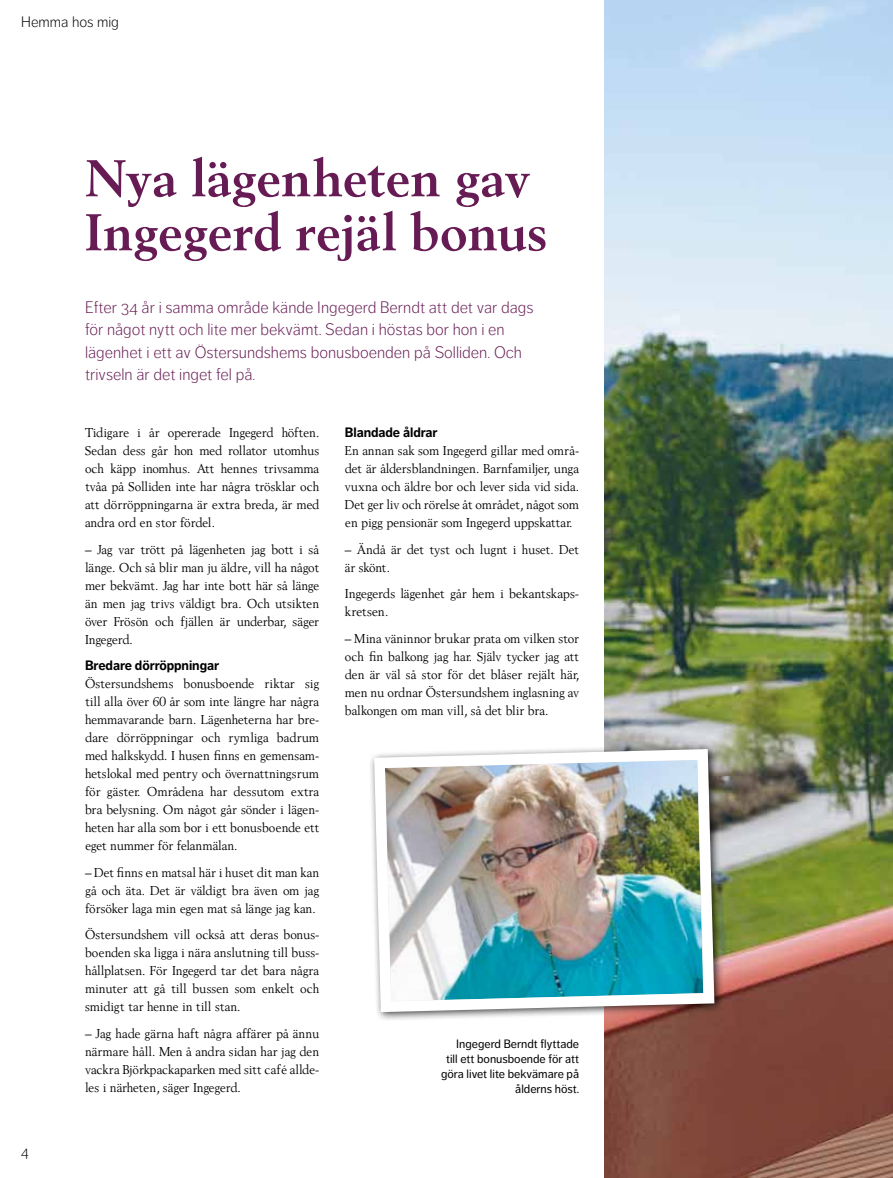
<style>
.page{position:relative;width:893px;height:1178px;background:#fff}
.page>*{position:absolute;margin:0;border:0;box-sizing:border-box;transform-origin:0 0}
.t1{font:700 54px/54px "Berling";letter-spacing:-.015em;color:#671b54}
.t2{font:300 16.5px/22.5px "Dagny Pro";color:#671b54}
.t3{font:300 15px "Dagny Pro";color:#000}
.t4{font:13.5px/18px "Berling";letter-spacing:-.02em;color:#000;text-align:justify}
.t5{font:700 13.5px "Dagny Pro";letter-spacing:-.005em;color:#000}
.t6{font:12px/15px "Dagny Pro";color:#000;text-align:right}
</style>
<div class="page">
<img style="left:605px;top:0;width:288px;height:1178px">
<div style="left:369px;top:743px;width:355px;height:279px;background:#000;opacity:.75"></div>
<img style="left:369px;top:744px;width:351px;height:273px">
<p class="t3" style="left:21px;top:13px;width:99px">Hemma hos mig</p>
<h1 class="t1" style="left:85px;top:151px;width:463px">Nya lägenheten gav<br>Ingegerd rejäl bonus</h1>
<p class="t2" style="left:85px;top:296px;width:450px">Efter 34 år i samma område kände Ingegerd Berndt att det var dags för något nytt och lite mer bekvämt. Sedan i höstas bor hon i en lägenhet i ett av Östersundshems bonusboenden på Solliden. Och trivseln är det inget fel på.</p>
<p class="t3" style="left:21px;top:1143px;width:9px">4</p>
<p class="t4" style="left:85px;top:423px;width:236px">Tidigare i år opererade Ingegerd höften.<br>Sedan dess går hon med rollator utomhus och käpp inomhus. Att hennes trivsamma tvåa på Solliden inte har några trösklar och att dörröppningarna är extra breda, är med andra ord en stor fördel.</p>
<p class="t4" style="left:85px;top:540px;width:236px">– Jag var trött på lägenheten jag bott i så länge. Och så blir man ju äldre, vill ha något mer bekvämt. Jag har inte bott här så länge än men jag trivs väldigt bra. Och utsikten över Frösön och fjällen är underbar, säger Ingegerd.</p>
<p class="t5" style="left:85px;top:657px;width:136px">Bredare dörröppningar</p>
<p class="t4" style="left:85px;top:674px;width:236px">Östersundshems bonusboende riktar sig till alla över 60 år som inte längre har några hemmavarande barn. Lägenheterna har bre&shy;dare dörröppningar och rymliga badrum med halkskydd. I husen finns en gemensam&shy;hetslokal med pentry och övernattningsrum för gäster. Områdena har dessutom extra bra belysning. Om något går sönder i lägen&shy;heten har alla som bor i ett bonusboende ett eget nummer för felanmälan.</p>
<p class="t4" style="left:85px;top:863px;width:236px">– Det finns en matsal här i huset dit man kan gå och äta. Det är väldigt bra även om jag försöker laga min egen mat så länge jag kan.</p>
<p class="t4" style="left:85px;top:925px;width:236px">Östersundshem vill också att deras bonus&shy;boenden ska ligga i nära anslutning till buss&shy;hållplatsen. För Ingegerd tar det bara några minuter att gå till bussen som enkelt och smidigt tar henne in till stan.</p>
<p class="t4" style="left:85px;top:1024px;width:236px">– Jag hade gärna haft några affärer på ännu närmare håll. Men å andra sidan har jag den vackra Björkpackaparken med sitt café allde&shy;les i närheten, säger Ingegerd.</p>
<p class="t5" style="left:345px;top:425px;width:94px">Blandade åldrar</p>
<p class="t4" style="left:345px;top:442px;width:236px">En annan sak som Ingegerd gillar med områ&shy;det är åldersblandningen. Barnfamiljer, unga vuxna och äldre bor och lever sida vid sida.<br>Det ger liv och rörelse åt området, något som en pigg pensionär som Ingegerd uppskattar.</p>
<p class="t4" style="left:345px;top:540px;width:236px">– Ändå är det tyst och lugnt i huset. Det är skönt.</p>
<p class="t4" style="left:345px;top:585px;width:236px">Ingegerds lägenhet går hem i bekantskaps&shy;kretsen.</p>
<p class="t4" style="left:345px;top:629px;width:236px">– Mina väninnor brukar prata om vilken stor och fin balkong jag har. Själv tycker jag att den är väl så stor för det blåser rejält här, men nu ordnar Östersundshem inglasning av balkongen om man vill, så det blir bra.</p>
<p class="t6" style="left:441px;top:1036px;width:140px">Ingegerd Berndt flyttade<br>till ett bonusboende för att göra livet lite bekvämare på ålderns höst.</p>
</div>
